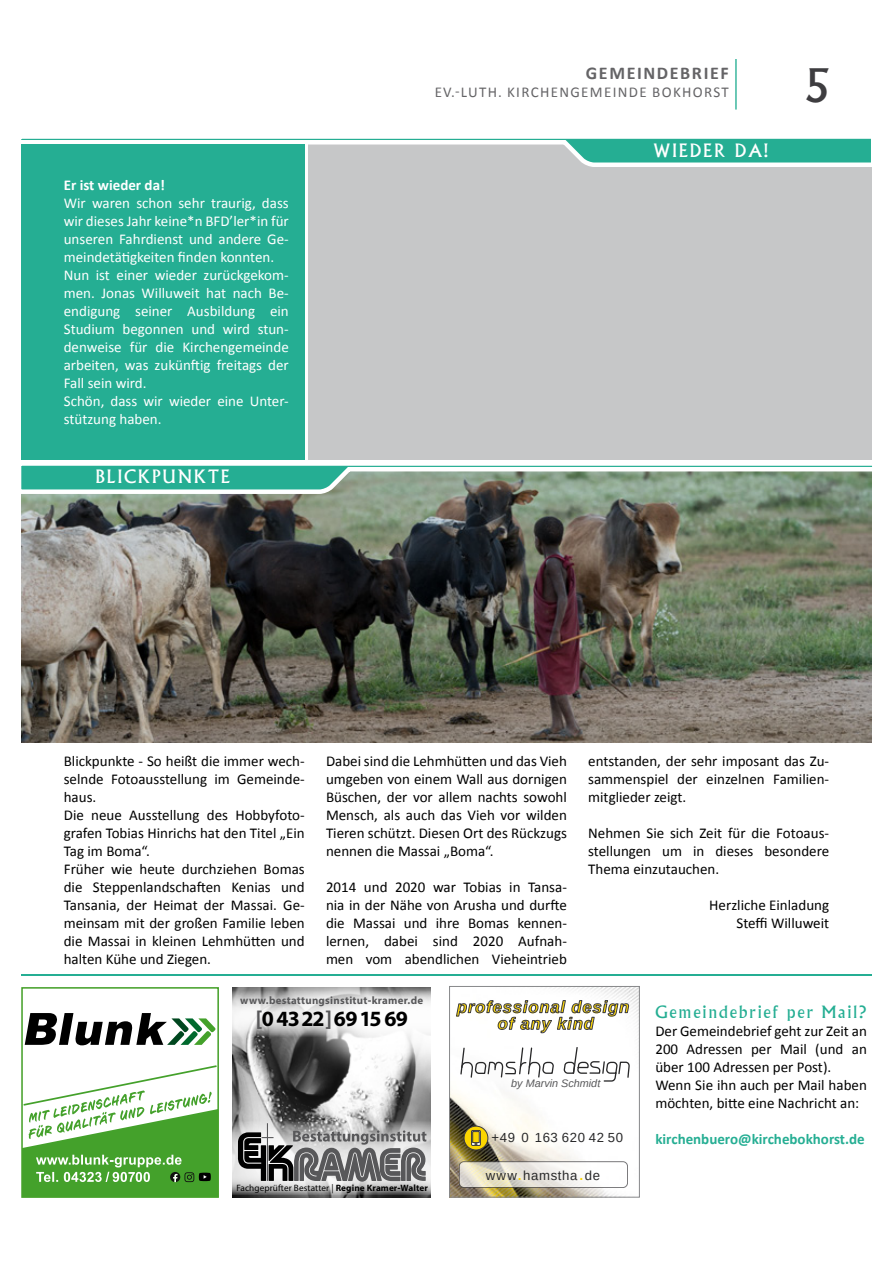
<style>
.page{position:relative;width:893px;height:1263px;background:#fff}
.page>*{position:absolute;margin:0;border:0;box-sizing:border-box;transform-origin:0 0}
.t1{font:45px "Albertus";color:#3e3d40}
.t2{font:700 21.75px "Myriad Hebrew";letter-spacing:-.035em;color:#000}
.t3{font:18px "Albertus";letter-spacing:.1em;color:#fff}
.t4{font:700 18px "Calibri";letter-spacing:.09em;color:#3e3d40}
.t5{font:italic 700 16.65px/16.6px "Arimo";letter-spacing:.05em;color:#fbd500;text-align:center}
.t6{font:16.5px "Albertus";color:#25ae93}
.t7{font:15px/18px "Calibri";color:#000;text-align:justify}
.t8{font:15px/18px "Calibri";color:#fff}
.t9{font:15px "Calibri";letter-spacing:.09em;color:#3e3d40}
.t10{font:700 15px "Calibri";color:#25ae93}
.t11{font:700 15px "Calibri";color:#fff}
.t12{font:13.2px "Arimo";letter-spacing:.05em;color:#282829}
.t13{font:700 10.8px "Myriad Hebrew";letter-spacing:.025em;color:#58585a}
.t14{font:italic 10.8px "Arimo";color:#58585a}
.t15{font:9.3px "Myriad Hebrew";letter-spacing:.01em;color:#000}
.s1{color:#58585a}
.s2{font-weight:700}
.s3{font-size:18.6px;color:#fbd500}
</style>
<div class="page">
<hr style="left:735px;top:59px;width:2px;height:51px;background:#25ae93">
<svg style="left:25px;top:1013px;width:191px;height:32px"></svg>
<svg style="left:24px;top:1065px;width:192px;height:130px"></svg>
<div style="left:21px;top:987px;width:198px;height:211px;border:2px solid #46a12a"></div>
<img style="left:233px;top:987px;width:197px;height:211px">
<svg style="left:233px;top:990px;width:197px;height:47px"></svg>
<svg style="left:233px;top:1120px;width:197px;height:75px"></svg>
<svg style="left:238px;top:1123px;width:188px;height:59px"></svg>
<div style="left:309px;top:143px;width:563px;height:317px;background:#c6c7c8"></div>
<img style="left:21px;top:496px;width:851px;height:247px">
<img style="left:451px;top:988px;width:187px;height:207px">
<svg style="left:456px;top:999px;width:173px;height:34px"></svg>
<svg style="left:459px;top:1162px;width:168px;height:25px"></svg>
<div style="left:459px;top:1161px;width:169px;height:27px;border:1px solid #3e3d40;border-radius:5px"></div>
<svg style="left:464px;top:1126px;width:24px;height:24px"></svg>
<svg style="left:563px;top:1043px;width:67px;height:41px"></svg>
<svg style="left:460px;top:1046px;width:94px;height:32px"></svg>
<div style="left:449px;top:986px;width:191px;height:211px;border:1px solid #87888a"></div>
<hr style="left:21px;top:974px;width:851px;height:2px;background:#25ae93">
<svg style="left:21px;top:138px;width:851px;height:31px"></svg>
<svg style="left:21px;top:459px;width:852px;height:37px"></svg>
<div style="left:21px;top:144px;width:284px;height:316px;background:#25ae93"></div>
<p class="t11" style="left:64px;top:175px;width:103px">Er ist wieder da!</p>
<p class="t8" style="left:64px;top:194px;width:227px">Wir waren schon sehr traurig, dass wir dieses Jahr keine*n BFD’ler*in für unseren Fahrdienst und andere Ge&shy;meindetätigkeiten finden konnten.<br>Nun ist einer wieder zurückgekom&shy;men. Jonas Willuweit hat nach Be&shy;endigung seiner Ausbildung ein<br>Studium begonnen und wird stun&shy;denweise für die Kirchengemeinde arbeiten, was zukünftig freitags der<br>Fall sein wird.<br>Schön, dass wir wieder eine Unter&shy;stützung haben.</p>
<p class="t3" style="left:96px;top:466px;width:136px">Blickpunkte</p>
<p class="t4" style="left:586px;top:62px;width:144px">Gemeindebrief</p>
<p class="t9" style="left:435px;top:83px;width:296px">Ev.-Luth. Kirchengemeinde Bokhorst</p>
<p class="t3" style="left:654px;top:140px;width:116px">Wieder da!</p>
<h1 class="t1" style="left:806px;top:60px;width:24px">5</h1>
<p class="t7" style="left:64px;top:752px;width:242px;text-align:left">Blickpunkte - So heißt die immer wech&shy;selnde Fotoausstellung im Gemeinde&shy;haus.<br>Die neue Ausstellung des Hobbyfoto&shy;grafen Tobias Hinrichs hat den Titel „Ein<br>Tag im Boma“.<br>Früher wie heute durchziehen Bomas die Steppenlandschaften Kenias und<br>Tansania, der Heimat der Massai. Ge&shy;meinsam mit der großen Familie leben die Massai in kleinen Lehmhütten und halten Kühe und Ziegen.</p>
<p class="t7" style="left:326px;top:752px;width:242px">Dabei sind die Lehmhütten und das Vieh umgeben von einem Wall aus dornigen Büschen, der vor allem nachts sowohl Mensch, als auch das Vieh vor wilden Tieren schützt. Diesen Ort des Rückzugs nennen die Massai „Boma“.</p>
<p class="t7" style="left:326px;top:878px;width:242px">2014 und 2020 war Tobias in Tansa&shy;nia in der Nähe von Arusha und durfte die Massai und ihre Bomas kennen&shy;lernen, dabei sind 2020 Aufnah&shy;men vom abendlichen Vieheintrieb</p>
<p class="t7" style="left:588px;top:752px;width:242px">entstanden, der sehr imposant das Zu&shy;sammenspiel der einzelnen Familien&shy;mitglieder zeigt.</p>
<p class="t7" style="left:588px;top:824px;width:242px">Nehmen Sie sich Zeit für die Fotoaus&shy;stellungen um in dieses besondere Thema einzutauchen.</p>
<p class="t7" style="left:709px;top:896px;width:121px;text-align:right">Herzliche Einladung<br>Steffi Willuweit</p>
<p class="t13" style="left:240px;top:994px;width:184px">www.bestattungsinstitut-kramer.de</p>
<h2 class="t2" style="left:256px;top:1007px;width:154px"><span class="s1">[</span>04322<span class="s1">]</span>691569</h2>
<p class="t15" style="left:236px;top:1182px;width:193px">Fachgeprüfter Bestatter | <span class="s2">Regine Kramer-Walter</span></p>
<p class="t5" style="left:457px;top:999px;width:174px">professional design of any kind</p>
<p class="t14" style="left:511px;top:1076px;width:91px">by Marvin Schmidt</p>
<p class="t12" style="left:491px;top:1129px;width:133px">+49 0 163 620 42 50</p>
<p class="t12" style="left:486px;top:1167px;width:116px">www<span class="s3">.</span>hamstha<span class="s3">.</span>de</p>
<p class="t6" style="left:655px;top:1002px;width:212px">Gemeindebrief per Mail?</p>
<p class="t7" style="left:655px;top:1022px;width:213px;text-align:left">Der Gemeindebrief geht zur Zeit an<br>200 Adressen per Mail (und an über 100 Adressen per Post).<br>Wenn Sie ihn auch per Mail haben möchten, bitte eine Nachricht an:</p>
<p class="t10" style="left:655px;top:1129px;width:211px">kirchenbuero@kirchebokhorst.de</p>
</div>
